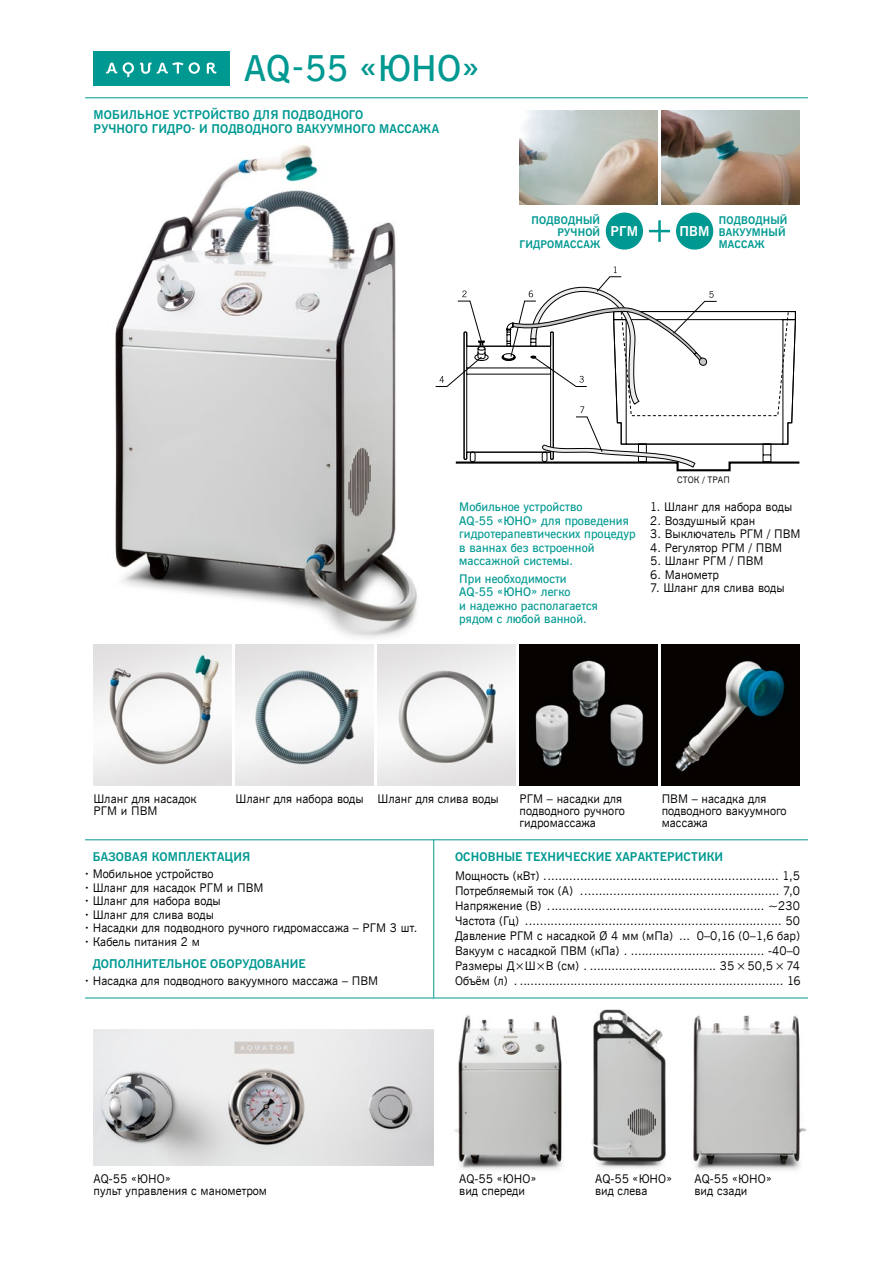
<style>
.page{position:relative;width:893px;height:1263px;background:#fff}
.page>*{position:absolute;margin:0;border:0;box-sizing:border-box;transform-origin:0 0}
.t1{font:36px "News Gothic Dm BT";color:#009992}
.t2{font:13.5px "News Gothic Bd BT";letter-spacing:.005em;color:#fff}
.t3{font:12px/12px "News Gothic BT";letter-spacing:.005em;color:#000}
.t4{font:12px/13.5px "News Gothic Dm BT";letter-spacing:.005em;color:#009992}
.t5{font:12px/13.5px "News Gothic Bd BT";letter-spacing:.01em;color:#009992}
.t6{font:10.5px/12px "News Gothic Bd BT";letter-spacing:.015em;color:#009992}
.t7{font:9px "News Gothic BT";letter-spacing:.01em;color:#000}
.s1{font-family:"News Gothic Bd BT"}
</style>
<div class="page">
<div style="left:94px;top:51px;width:136px;height:34px;background:#009992"></div>
<svg style="left:106px;top:62px;width:111px;height:15px"></svg>
<hr style="left:85px;top:97px;width:723px;height:1px;background:#009992">
<img style="left:454px;top:1015px;width:109px;height:155px">
<img style="left:581px;top:997px;width:98px;height:171px">
<img style="left:693px;top:1015px;width:114px;height:155px">
<img style="left:115px;top:145px;width:302px;height:493px">
<hr style="left:85px;top:839px;width:723px;height:1px;background:#009992">
<hr style="left:433px;top:840px;width:1px;height:158px;background:#009992">
<img style="left:662px;top:644px;width:137px;height:142px">
<img style="left:520px;top:644px;width:137px;height:142px">
<img style="left:236px;top:644px;width:137px;height:142px">
<img style="left:378px;top:644px;width:137px;height:142px">
<img style="left:94px;top:644px;width:137px;height:142px">
<img style="left:520px;top:111px;width:137px;height:93px">
<img style="left:662px;top:111px;width:137px;height:93px">
<div style="left:606px;top:213px;width:37px;height:37px;background:#009992;border-radius:50%"></div>
<div style="left:676px;top:213px;width:37px;height:37px;background:#009992;border-radius:50%"></div>
<svg style="left:649px;top:220px;width:21px;height:22px"></svg>
<img style="left:94px;top:1030px;width:340px;height:135px">
<hr style="left:85px;top:998px;width:723px;height:1px;background:#009992">
<svg style="left:436px;top:266px;width:363px;height:205px"></svg>
<h1 class="t1" style="left:244px;top:44px;width:237px">AQ-55 «ЮНО»</h1>
<p class="t5" style="left:94px;top:109px;width:347px">МОБИЛЬНОЕ УСТРОЙСТВО ДЛЯ ПОДВОДНОГО<br>РУЧНОГО ГИДРО- И ПОДВОДНОГО ВАКУУМНОГО МАССАЖА</p>
<p class="t6" style="left:519px;top:214px;width:82px;text-align:right">ПОДВОДНЫЙ<br>РУЧНОЙ<br>ГИДРОМАССАЖ</p>
<p class="t2" style="left:611px;top:222px;width:29px">РГМ</p>
<p class="t2" style="left:680px;top:222px;width:32px">ПВМ</p>
<p class="t6" style="left:719px;top:214px;width:70px">ПОДВОДНЫЙ<br>ВАКУУМНЫЙ<br>МАССАЖ</p>
<p class="t4" style="left:459px;top:500px;width:178px">Мобильное устройство<br>AQ-55 «ЮНО» для проведения гидротерапевтических процедур в ваннах без встроенной массажной системы.</p>
<p class="t4" style="left:459px;top:572px;width:140px">При необходимости<br>AQ-55 «ЮНО» легко<br>и надежно располагается рядом с любой ванной.</p>
<p class="t7" style="left:677px;top:474px;width:54px">СТОК / ТРАП</p>
<p class="t3" style="left:650px;top:501px;width:144px">1. Шланг для набора воды</p>
<p class="t3" style="left:650px;top:515px;width:107px">2. Воздушный кран</p>
<p class="t3" style="left:650px;top:528px;width:152px">3. Выключатель РГМ / ПВМ</p>
<p class="t3" style="left:650px;top:542px;width:134px">4. Регулятор РГМ / ПВМ</p>
<p class="t3" style="left:650px;top:555px;width:115px">5. Шланг РГМ / ПВМ</p>
<p class="t3" style="left:650px;top:569px;width:70px">6. Манометр</p>
<p class="t3" style="left:650px;top:582px;width:136px">7. Шланг для слива воды</p>
<p class="t3" style="left:94px;top:793px;width:105px">Шланг для насадок</p>
<p class="t3" style="left:236px;top:793px;width:265px">Шланг для набора воды Шланг для слива воды</p>
<p class="t3" style="left:94px;top:805px;width:66px">РГМ и ПВМ</p>
<p class="t3" style="left:520px;top:793px;width:107px">РГМ – насадки для подводного ручного гидромассажа</p>
<p class="t3" style="left:662px;top:793px;width:126px">ПВМ – насадка для подводного вакуумного массажа</p>
<p class="t5" style="left:93px;top:850px;width:159px">БАЗОВАЯ КОМПЛЕКТАЦИЯ</p>
<p class="t3" style="left:85px;top:867px;width:334px;line-height:13.5px"><span class="s1">·</span> Мобильное устройство<br><span class="s1">·</span> Шланг для насадок РГМ и ПВМ<br><span class="s1">·</span> Шланг для набора воды<br><span class="s1">·</span> Шланг для слива воды<br><span class="s1">·</span> Насадки для подводного ручного гидромассажа – РГМ 3 шт. <span class="s1">·</span> Кабель питания 2 м</p>
<p class="t5" style="left:93px;top:957px;width:215px">ДОПОЛНИТЕЛЬНОЕ ОБОРУДОВАНИЕ</p>
<p class="t3" style="left:85px;top:975px;width:295px"><span class="s1">·</span> Насадка для подводного вакуумного массажа – ПВМ</p>
<p class="t5" style="left:455px;top:850px;width:270px">ОСНОВНЫЕ ТЕХНИЧЕСКИЕ ХАРАКТЕРИСТИКИ</p>
<p class="t3" style="left:455px;top:868px;width:347px;line-height:15px;text-align:justify">Мощность (кВт) ................................................................. 1,5<br>Потребляемый ток (А) ....................................................... 7,0<br>Напряжение (В) ............................................................ ~230<br>Частота (Гц) ....................................................................... 50<br>Давление РГМ с насадкой Ø 4 мм (мПa) ... 0–0,16 (0–1,6 бар)<br>Вакуум с насадкой ПВМ (кПа) . ..................................... -40–0<br>Размеры Д×Ш×В (см) . ................................... 35×50,5×74<br>Объём (л) . ......................................................................... 16</p>
<p class="t3" style="left:94px;top:1173px;width:175px">AQ-55 «ЮНО»<br>пульт управления с манометром</p>
<p class="t3" style="left:459px;top:1173px;width:79px">AQ-55 «ЮНО» вид спереди</p>
<p class="t3" style="left:595px;top:1173px;width:79px">AQ-55 «ЮНО» вид слева</p>
<p class="t3" style="left:694px;top:1173px;width:79px">AQ-55 «ЮНО» вид сзади</p>
</div>
